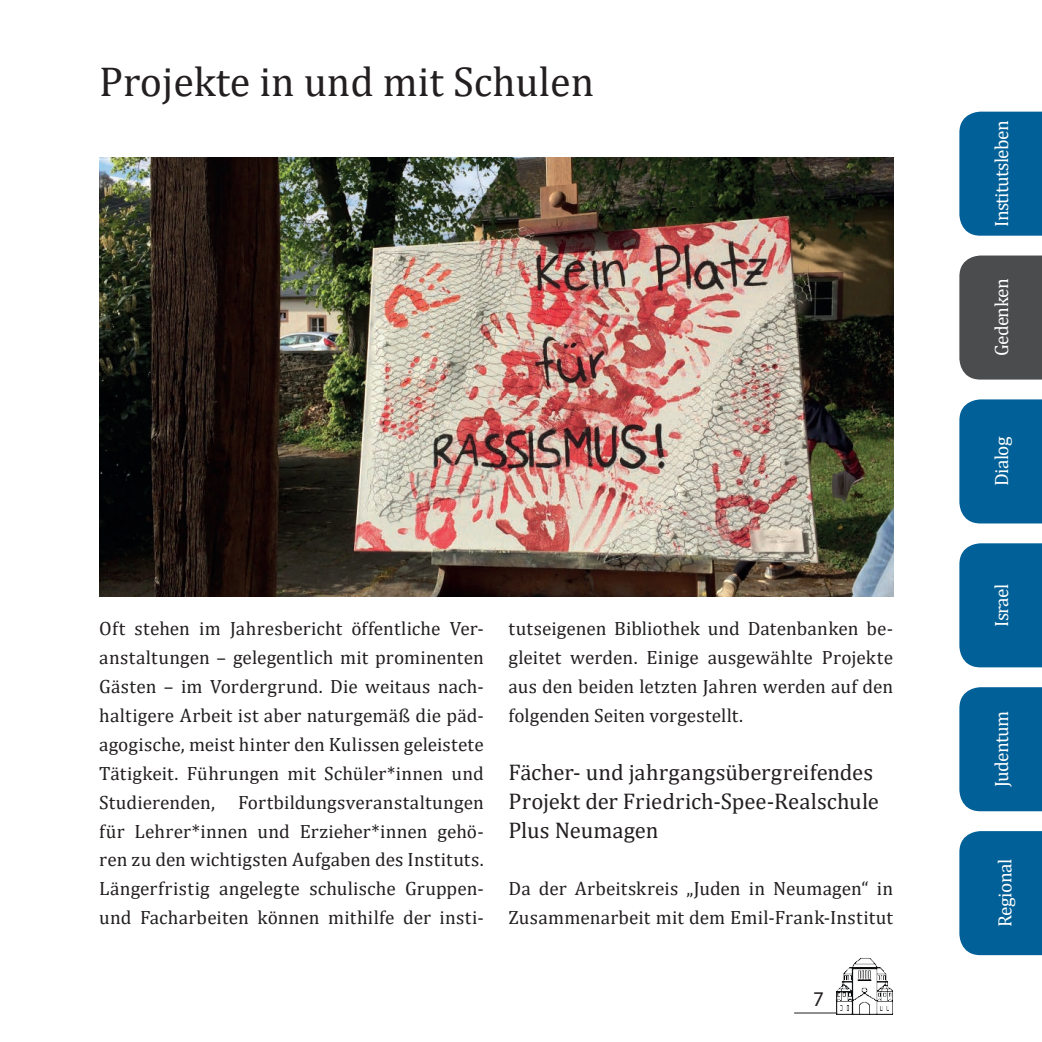
<style>
.page{position:relative;width:1042px;height:1042px;background:#fff}
.page>*{position:absolute;margin:0;border:0;box-sizing:border-box;transform-origin:0 0}
.t1{font:42px "Cambria";color:#231f20}
.Zwischenüberschrift{font:22.75px/28.9px "Cambria";color:#231f20}
.t2{font:21px "Myriad Pro";color:#231f20}
.Flietext_Innen{font:19.25px/28.9px "Cambria";letter-spacing:.005em;color:#231f20;text-align:justify}
.Fließtext{font:19.25px "Cambria";letter-spacing:-.03em;color:#fff}
</style>
<div class="page">
<img style="left:827px;top:958px;width:66px;height:56px">
<hr style="left:794px;top:1012px;width:43px;height:1px;background:#231f20">
<div style="left:959px;top:112px;width:83px;height:124px;background:#006097"></div>
<div style="left:959px;top:255px;width:83px;height:124px;background:#4b4c4d"></div>
<div style="left:959px;top:399px;width:83px;height:124px;background:#006097"></div>
<div style="left:959px;top:543px;width:83px;height:124px;background:#006097"></div>
<div style="left:959px;top:687px;width:83px;height:124px;background:#006097"></div>
<div style="left:959px;top:831px;width:83px;height:124px;background:#006097"></div>
<img style="left:99px;top:157px;width:794px;height:439px">
<p class="t1" style="left:99px;top:57px;width:496px">Projekte in und mit Schulen</p>
<p class="Flietext_Innen" style="left:99px;top:614px;width:386px">Oft stehen im Jahresbericht öffentliche Ver&shy;anstaltungen – gelegentlich mit prominenten Gästen – im Vordergrund. Die weitaus nach&shy;haltigere Arbeit ist aber naturgemäß die päd&shy;agogische, meist hinter den Kulissen geleistete Tätigkeit. Führungen mit Schüler*innen und Studierenden, Fortbildungsveranstaltungen für Lehrer*innen und Erzieher*innen gehö&shy;ren zu den wichtigsten Aufgaben des Instituts.<br>Längerfristig angelegte schulische Gruppen&shy;und Facharbeiten können mithilfe der insti-</p>
<p class="Flietext_Innen" style="left:508px;top:614px;width:386px">tutseigenen Bibliothek und Datenbanken be&shy;gleitet werden. Einige ausgewählte Projekte aus den beiden letzten Jahren werden auf den folgenden Seiten vorgestellt.</p>
<p class="Zwischenüberschrift" style="left:508px;top:757px;width:372px">Fächer- und jahrgangsübergreifendes<br>Projekt der Friedrich-Spee-Realschule<br>Plus Neumagen</p>
<p class="Flietext_Innen" style="left:508px;top:874px;width:386px">Da der Arbeitskreis „Juden in Neumagen“ in<br>Zusammenarbeit mit dem Emil-Frank-Institut</p>
<p class="t2" style="left:813px;top:986px;width:12px">7</p>
<p class="Fließtext" style="left:990px;top:227px;width:108px;rotate:-90deg">Institutsleben</p>
<p class="Fließtext" style="left:990px;top:356px;width:79px;rotate:-90deg">Gedenken</p>
<p class="Fließtext" style="left:990px;top:486px;width:51px;rotate:-90deg">Dialog</p>
<p class="Fließtext" style="left:990px;top:627px;width:45px;rotate:-90deg">Israel</p>
<p class="Fließtext" style="left:990px;top:787px;width:78px;rotate:-90deg">Judentum</p>
<p class="Fließtext" style="left:993px;top:926px;width:69px;rotate:-90deg">Regional</p>
</div>
